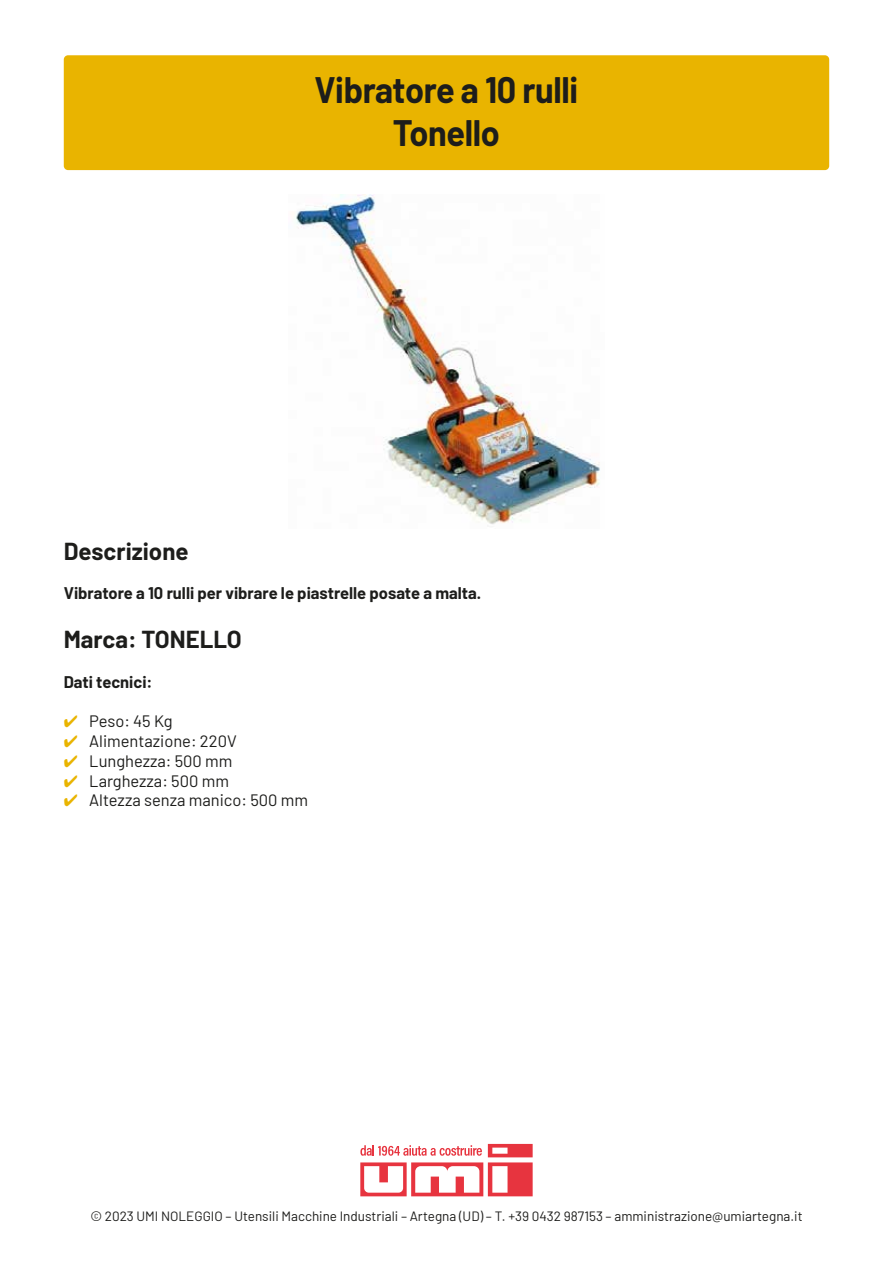
<style>
.page{position:relative;width:893px;height:1263px;background:#fff}
.page>*{position:absolute;margin:0;border:0;box-sizing:border-box;transform-origin:0 0}
.t1{font:700 36px/43.2px "Barlow";letter-spacing:-.01em;color:#1d1d1b;text-align:center;scale:.95 1}
.t2{font:700 24px "Barlow";color:#1d1d1b}
.t3{font:16.5px "Barlow";color:#1d1d1b}
.t4{font:700 16.5px "Barlow";color:#1d1d1b}
.t5{font:13.5px "Barlow";color:#1d1d1b}
.s1{color:#e9b400}
</style>
<div class="page">
<img style="left:296px;top:194px;width:304px;height:330px">
<svg style="left:360px;top:1144px;width:173px;height:52px"></svg>
<div style="left:64px;top:55px;width:765px;height:115px;background:#e9b400;border-radius:4px"></div>
<h1 class="t1" style="left:314px;top:66px;width:279px">Vibratore a 10 rulli<br>Tonello</h1>
<h2 class="t2" style="left:64px;top:533px;width:126px">Descrizione</h2>
<p class="t4" style="left:64px;top:581px;width:419px">Vibratore a 10 rulli per vibrare le piastrelle posate a malta.</p>
<h2 class="t2" style="left:64px;top:622px;width:180px">Marca: TONELLO</h2>
<p class="t4" style="left:64px;top:669px;width:90px">Dati tecnici:</p>
<p class="t3" style="left:64px;top:709px;width:111px"><span class="s1">✔</span> Peso: 45 Kg</p>
<p class="t3" style="left:64px;top:729px;width:174px"><span class="s1">✔</span> Alimentazione: 220V</p>
<p class="t3" style="left:64px;top:749px;width:170px"><span class="s1">✔</span> Lunghezza: 500 mm</p>
<p class="t3" style="left:64px;top:769px;width:167px"><span class="s1">✔</span> Larghezza: 500 mm</p>
<p class="t3" style="left:64px;top:788px;width:246px"><span class="s1">✔</span> Altezza senza manico: 500 mm</p>
<p class="t5" style="left:90px;top:1206px;width:714px">© 2023 UMI NOLEGGIO – Utensili Macchine Industriali – Artegna (UD) – T. +39 0432 987153 – amministrazione@umiartegna.it</p>
</div>
